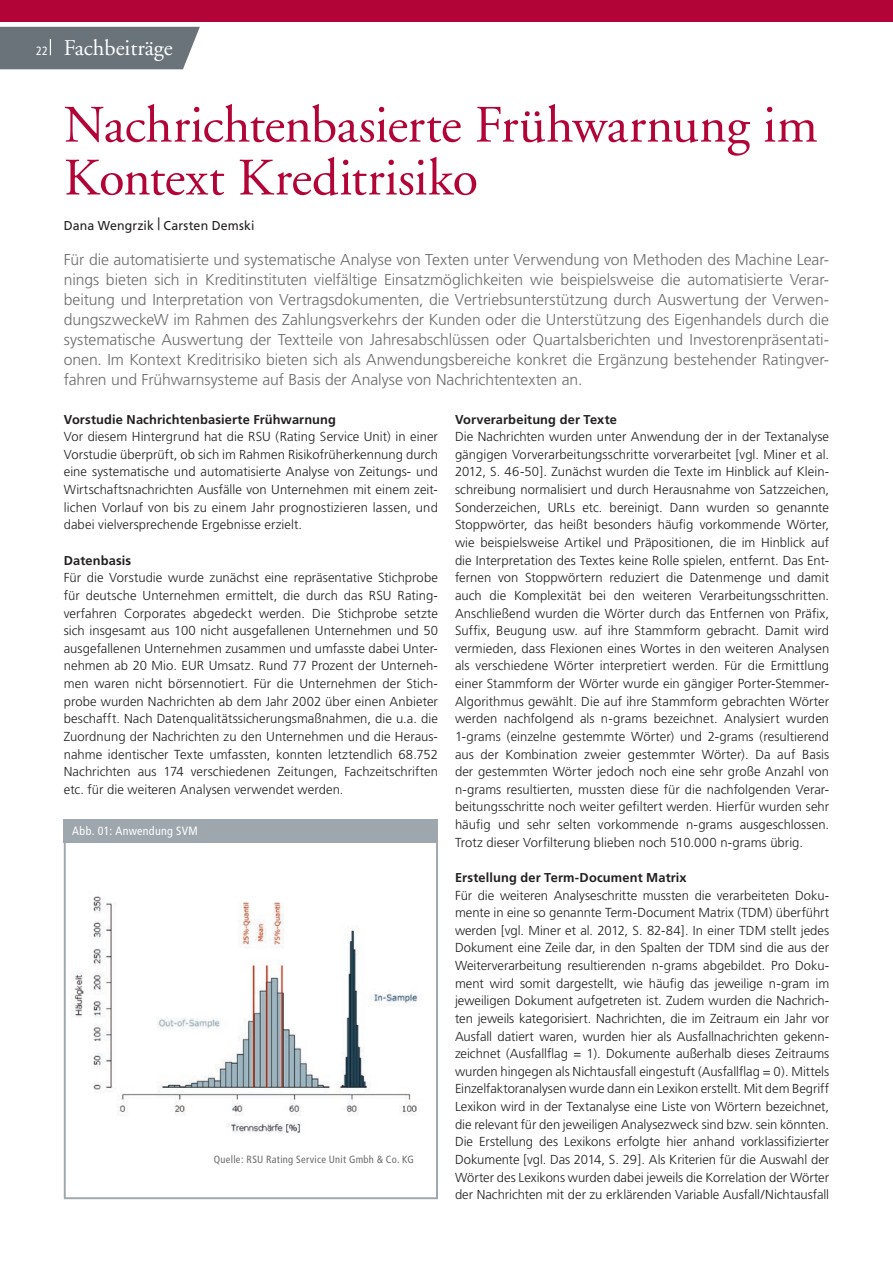
<style>
.page{position:relative;width:893px;height:1263px;background:#fff}
.page>*{position:absolute;margin:0;border:0;box-sizing:border-box;transform-origin:0 0}
.t1{font:52.5px/52.8px "Adobe Garamond";letter-spacing:-.005em;color:#b30437}
.t2{font:22.5px "Adobe Garamond";color:#fff}
.t3{font:300 15.75px/20px "Frutiger";letter-spacing:-.005em;color:#6c6d70;text-align:justify}
.t4{font:300 13.05px/17.7px "Frutiger";letter-spacing:.005em;color:#231f20;text-align:justify}
.t5{font:700 12.9px "Frutiger";letter-spacing:.01em;color:#231f20}
.t6{font:12.9px "Frutiger";letter-spacing:.01em;color:#231f20;scale:.96 1}
.t7{font:condensed 12px "Frutiger";letter-spacing:.025em;color:#fff}
.t8{font:condensed 10.5px "Frutiger";letter-spacing:.025em;color:#6c6d70}
.s1{font-family:"Frutiger";font-stretch:condensed;font-size:12px}
.s2{font-size:16.8px}
</style>
<div class="page">
<div style="left:0;top:0;width:893px;height:21px;background:#b30437"></div>
<div style="left:0;top:27px;width:200px;height:42px;background:#697379"></div>
<div style="left:64px;top:819px;width:374px;height:380px;background:#fff;border:2px solid #9ea7ae"></div>
<div style="left:64px;top:819px;width:374px;height:23px;background:#9ea7ae"></div>
<img style="left:71px;top:896px;width:347px;height:237px">
<h2 class="t2" style="left:36px;top:36px;width:138px"><span class="s1">22</span> Fachbeiträge</h2>
<h1 class="t1" style="left:64px;top:100px;width:755px">Nachrichtenbasierte Frühwarnung im<br>Kontext Kreditrisiko</h1>
<p class="t6" style="left:64px;top:218px;width:200px">Dana Wengrzik <span class="s2">|</span> Carsten Demski</p>
<p class="t3" style="left:64px;top:249px;width:767px">Für die automatisierte und systematische Analyse von Texten unter Verwendung von Methoden des Machine Lear&shy;nings bieten sich in Kreditinstituten vielfältige Einsatzmöglichkeiten wie beispielsweise die automatisierte Verar&shy;beitung und Interpretation von Vertragsdokumenten, die Vertriebsunterstützung durch Auswertung der Verwen&shy;dungszweckeW im Rahmen des Zahlungsverkehrs der Kunden oder die Unterstützung des Eigenhandels durch die systematische Auswertung der Textteile von Jahresabschlüssen oder Quartalsberichten und Investorenpräsentati&shy;onen. Im Kontext Kreditrisiko bieten sich als Anwendungsbereiche konkret die Ergänzung bestehender Ratingver&shy;fahren und Frühwarnsysteme auf Basis der Analyse von Nachrichtentexten an.</p>
<p class="t5" style="left:64px;top:411px;width:274px">Vorstudie Nachrichtenbasierte Frühwarnung</p>
<p class="t4" style="left:64px;top:428px;width:376px">Vor diesem Hintergrund hat die RSU (Rating Service Unit) in einer Vorstudie überprüft, ob sich im Rahmen Risikofrüherkennung durch eine systematische und automatisierte Analyse von Zeitungs- und Wirtschaftsnachrichten Ausfälle von Unternehmen mit einem zeit&shy;lichen Vorlauf von bis zu einem Jahr prognostizieren lassen, und dabei vielversprechende Ergebnisse erzielt.</p>
<p class="t5" style="left:64px;top:552px;width:69px">Datenbasis</p>
<p class="t4" style="left:64px;top:569px;width:376px">Für die Vorstudie wurde zunächst eine repräsentative Stichprobe für deutsche Unternehmen ermittelt, die durch das RSU Rating&shy;verfahren Corporates abgedeckt werden. Die Stichprobe setzte sich insgesamt aus 100 nicht ausgefallenen Unternehmen und 50 ausgefallenen Unternehmen zusammen und umfasste dabei Unter&shy;nehmen ab 20 Mio. EUR Umsatz. Rund 77 Prozent der Unterneh&shy;men waren nicht börsennotiert. Für die Unternehmen der Stich&shy;probe wurden Nachrichten ab dem Jahr 2002 über einen Anbieter beschafft. Nach Datenqualitätssicherungsmaßnahmen, die u.a. die Zuordnung der Nachrichten zu den Unternehmen und die Heraus&shy;nahme identischer Texte umfassten, konnten letztendlich 68.752<br>Nachrichten aus 174 verschiedenen Zeitungen, Fachzeitschriften etc. für die weiteren Analysen verwendet werden.</p>
<p class="t7" style="left:72px;top:824px;width:127px">Abb. 01: Anwendung SVM</p>
<p class="t8" style="left:214px;top:1153px;width:202px">Quelle: RSU Rating Service Unit Gmbh &amp; Co. KG</p>
<p class="t5" style="left:455px;top:411px;width:163px">Vorverarbeitung der Texte</p>
<p class="t4" style="left:455px;top:428px;width:376px">Die Nachrichten wurden unter Anwendung der in der Textanalyse gängigen Vorverarbeitungsschritte vorverarbeitet [vgl. Miner et al.<br>2012, S. 46-50]. Zunächst wurden die Texte im Hinblick auf Klein&shy;schreibung normalisiert und durch Herausnahme von Satzzeichen, Sonderzeichen, URLs etc. bereinigt. Dann wurden so genannte Stoppwörter, das heißt besonders häufig vorkommende Wörter, wie beispielsweise Artikel und Präpositionen, die im Hinblick auf die Interpretation des Textes keine Rolle spielen, entfernt. Das Ent&shy;fernen von Stoppwörtern reduziert die Datenmenge und damit auch die Komplexität bei den weiteren Verarbeitungsschritten.<br>Anschließend wurden die Wörter durch das Entfernen von Präfix, Suffix, Beugung usw. auf ihre Stammform gebracht. Damit wird vermieden, dass Flexionen eines Wortes in den weiteren Analysen als verschiedene Wörter interpretiert werden. Für die Ermittlung einer Stammform der Wörter wurde ein gängiger Porter-Stemmer-Algorithmus gewählt. Die auf ihre Stammform gebrachten Wörter werden nachfolgend als n-grams bezeichnet. Analysiert wurden 1-grams (einzelne gestemmte Wörter) und 2-grams (resultierend aus der Kombination zweier gestemmter Wörter). Da auf Basis der gestemmten Wörter jedoch noch eine sehr große Anzahl von n-grams resultierten, mussten diese für die nachfolgenden Verar&shy;beitungsschritte noch weiter gefiltert werden. Hierfür wurden sehr häufig und sehr selten vorkommende n-grams ausgeschlossen.<br>Trotz dieser Vorfilterung blieben noch 510.000 n-grams übrig.</p>
<p class="t5" style="left:455px;top:870px;width:233px">Erstellung der Term-Document Matrix</p>
<p class="t4" style="left:455px;top:886px;width:376px">Für die weiteren Analyseschritte mussten die verarbeiteten Doku&shy;mente in eine so genannte Term-Document Matrix (TDM) überführt werden [vgl. Miner et al. 2012, S. 82-84]. In einer TDM stellt jedes Dokument eine Zeile dar, in den Spalten der TDM sind die aus der Weiterverarbeitung resultierenden n-grams abgebildet. Pro Doku&shy;ment wird somit dargestellt, wie häufig das jeweilige n-gram im jeweiligen Dokument aufgetreten ist. Zudem wurden die Nachrich&shy;ten jeweils kategorisiert. Nachrichten, die im Zeitraum ein Jahr vor Ausfall datiert waren, wurden hier als Ausfallnachrichten gekenn&shy;zeichnet (Ausfallflag = 1). Dokumente außerhalb dieses Zeitraums wurden hingegen als Nichtausfall eingestuft (Ausfallflag = 0). Mittels Einzelfaktoranalysen wurde dann ein Lexikon erstellt. Mit dem Begriff Lexikon wird in der Textanalyse eine Liste von Wörtern bezeichnet, die relevant für den jeweiligen Analysezweck sind bzw. sein könnten.<br>Die Erstellung des Lexikons erfolgte hier anhand vorklassifizierter Dokumente [vgl. Das 2014, S. 29]. Als Kriterien für die Auswahl der Wörter des Lexikons wurden dabei jeweils die Korrelation der Wörter der Nachrichten mit der zu erklärenden Variable Ausfall/Nichtausfall</p>
</div>
